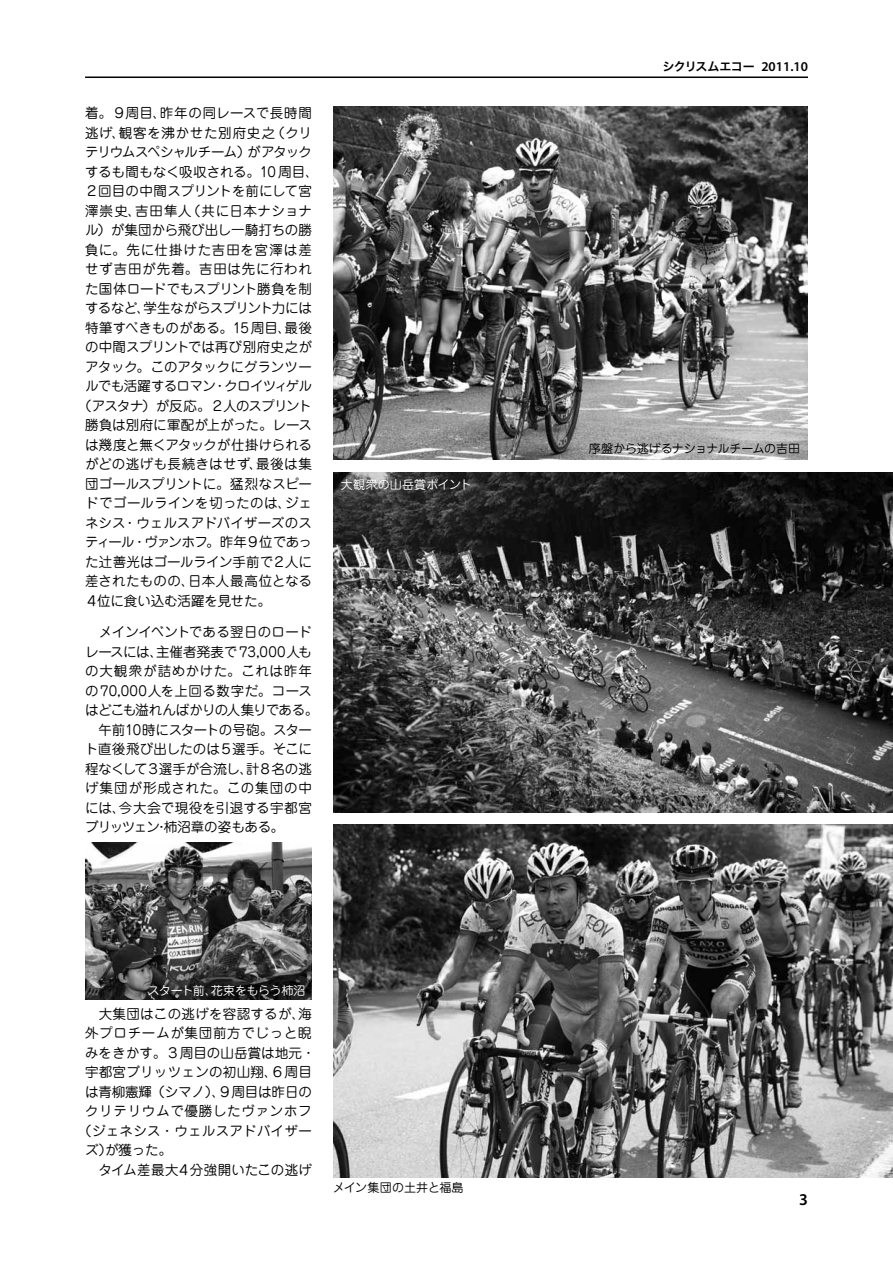
<style>
.page{position:relative;width:893px;height:1263px;background:#fff}
.page>*{position:absolute;margin:0;border:0;box-sizing:border-box;transform-origin:0 0}
.t1{font:600 16.5px "Myriad Pro";color:#000}
.t2{font:13.5px/19.5px "Jun 201 Pro";letter-spacing:.005em;color:#000}
.t3{font:13.5px "Jun 201 Pro";letter-spacing:.03em;color:#000}
.t4{font:13.5px "Jun 201 Pro";letter-spacing:.055em;color:#000}
.t5{font:13.5px "Jun 201 Pro";letter-spacing:-.015em;color:#000}
.t6{font:13.5px "Jun 201 Pro";letter-spacing:-.085em;color:#000}
.t7{font:13.5px "Jun 201 Pro";letter-spacing:-.035em;color:#000}
.t8{font:13.5px "Jun 201 Pro";letter-spacing:-.05em;color:#000}
.t9{font:13.5px "Jun 201 Pro";letter-spacing:-.065em;color:#000}
.t10{font:13.5px "Jun 201 Pro";letter-spacing:-.06em;color:#000}
.t11{font:13.5px "Jun 201 Pro";letter-spacing:.04em;color:#000}
.t12{font:13.5px "Jun 201 Pro";letter-spacing:.05em;color:#000}
.t13{font:13.5px "Jun 201 Pro";letter-spacing:.045em;color:#000}
.t14{font:13.5px "Jun 201 Pro";letter-spacing:-.03em;color:#000}
.t15{font:13.5px "Jun 201 Pro";letter-spacing:.06em;color:#000}
.t16{font:12px "Jun 201 Pro";letter-spacing:-.01em;color:#000}
.t17{font:12px "Hira Kaku Pro W6";letter-spacing:-.03em;color:#000}
.t18{font:12px "Jun 201 Pro";letter-spacing:-.035em;color:#fff}
.t19{font:12px "Jun 201 Pro";letter-spacing:.01em;color:#fff}
.s1{font-family:"Myriad Pro";font-weight:600;font-size:13.5px}
</style>
<div class="page">
<hr style="left:85px;top:77px;width:723px;height:1px;background:#000">
<img style="left:333px;top:472px;width:560px;height:340px">
<img style="left:333px;top:106px;width:475px;height:353px">
<img style="left:333px;top:825px;width:560px;height:353px">
<img style="left:85px;top:842px;width:227px;height:157px">
<p class="t11" style="left:85px;top:102px;width:228px">着。９周目、昨年の同レースで長時間</p>
<p class="t12" style="left:85px;top:122px;width:228px">逃げ、観客を沸かせた別府史之（クリ</p>
<p class="t6" style="left:85px;top:141px;width:228px">テリウムスペシャルチーム）がアタック</p>
<p class="t2" style="left:85px;top:160px;width:235px">するも間もなく吸収される。10周目、</p>
<p class="t2" style="left:85px;top:180px;width:228px">２回目の中間スプリントを前にして宮</p>
<p class="t13" style="left:85px;top:200px;width:228px">澤崇史、吉田隼人（共に日本ナショナ</p>
<p class="t2" style="left:85px;top:219px;width:228px">ル）が集団から飛び出し一騎打ちの勝</p>
<p class="t15" style="left:85px;top:239px;width:228px">負に。先に仕掛けた吉田を宮澤は差</p>
<p class="t4" style="left:85px;top:258px;width:228px">せず吉田が先着。吉田は先に行われ</p>
<p class="t2" style="left:85px;top:277px;width:228px">た国体ロードでもスプリント勝負を制</p>
<p class="t7" style="left:85px;top:297px;width:228px">するなど、学生ながらスプリント力には</p>
<p class="t2" style="left:85px;top:316px;width:228px">特筆すべきものがある。15周目、最後</p>
<p class="t2" style="left:85px;top:336px;width:228px">の中間スプリントでは再び別府史之が</p>
<p class="t5" style="left:85px;top:356px;width:228px">アタック。このアタックにグランツー</p>
<p class="t8" style="left:85px;top:375px;width:228px">ルでも活躍するロマン・クロイツィゲル</p>
<p class="t9" style="left:78px;top:395px;width:235px">（アスタナ）が反応。２人のスプリント</p>
<p class="t2" style="left:85px;top:414px;width:228px">勝負は別府に軍配が上がった。レース</p>
<p class="t5" style="left:85px;top:434px;width:228px">は幾度と無くアタックが仕掛けられる</p>
<p class="t3" style="left:85px;top:453px;width:228px">がどの逃げも長続きはせず、最後は集</p>
<p class="t14" style="left:85px;top:473px;width:228px">団ゴールスプリントに。猛烈なスピー</p>
<p class="t3" style="left:85px;top:492px;width:228px">ドでゴールラインを切ったのは、ジェ</p>
<p class="t2" style="left:85px;top:511px;width:228px">ネシス・ウェルスアドバイザーズのス</p>
<p class="t10" style="left:85px;top:531px;width:228px">ティール・ヴァンホフ。昨年９位であっ</p>
<p class="t2" style="left:85px;top:550px;width:228px">た辻善光はゴールライン手前で２人に</p>
<p class="t3" style="left:85px;top:570px;width:228px">差されたものの、日本人最高位となる</p>
<p class="t5" style="left:85px;top:590px;width:187px">４位に食い込む活躍を見せた。</p>
<p class="t2" style="left:85px;top:621px;width:235px">　メインイベントである翌日のロードレースには、主催者発表で73,000人もの大観衆が詰めかけた。これは昨年の70,000人を上回る数字だ。コースはどこも溢れんばかりの人集りである。　午前10時にスタートの号砲。スタート直後飛び出したのは５選手。そこに程なくして３選手が合流し、計８名の逃げ集団が形成された。この集団の中には、今大会で現役を引退する宇都宮ブリッツェン・柿沼章の姿もある。</p>
<p class="t19" style="left:341px;top:475px;width:133px">大観衆の山岳賞ポイント</p>
<p class="t18" style="left:148px;top:981px;width:159px">スタート前、花束をもらう柿沼</p>
<p class="t2" style="left:85px;top:1002px;width:228px">　大集団はこの逃げを容認するが、海</p>
<p class="t4" style="left:85px;top:1022px;width:228px">外プロチームが集団前方でじっと睨</p>
<p class="t2" style="left:85px;top:1041px;width:232px">みをきかす。３周目の山岳賞は地元・</p>
<p class="t2" style="left:85px;top:1061px;width:228px">宇都宮ブリッツェンの初山翔、６周目</p>
<p class="t2" style="left:85px;top:1080px;width:228px">は青柳憲輝（シマノ）、９周目は昨日の</p>
<p class="t4" style="left:85px;top:1100px;width:228px">クリテリウムで優勝したヴァンホフ</p>
<p class="t2" style="left:78px;top:1119px;width:235px">（ジェネシス・ウェルスアドバイザー</p>
<p class="t2" style="left:85px;top:1139px;width:88px">ズ）が獲った。</p>
<p class="t2" style="left:85px;top:1158px;width:228px">　タイム差最大４分強開いたこの逃げ</p>
<p class="t16" style="left:333px;top:1178px;width:132px">メイン集団の土井と福島</p>
<p class="t17" style="left:662px;top:55px;width:147px">シクリスムエコー <span class="s1">2011.10</span></p>
<p class="t16" style="left:589px;top:439px;width:213px">序盤から逃げるナショナルチームの吉田</p>
<p class="t1" style="left:799px;top:1188px;width:10px">3</p>
</div>
